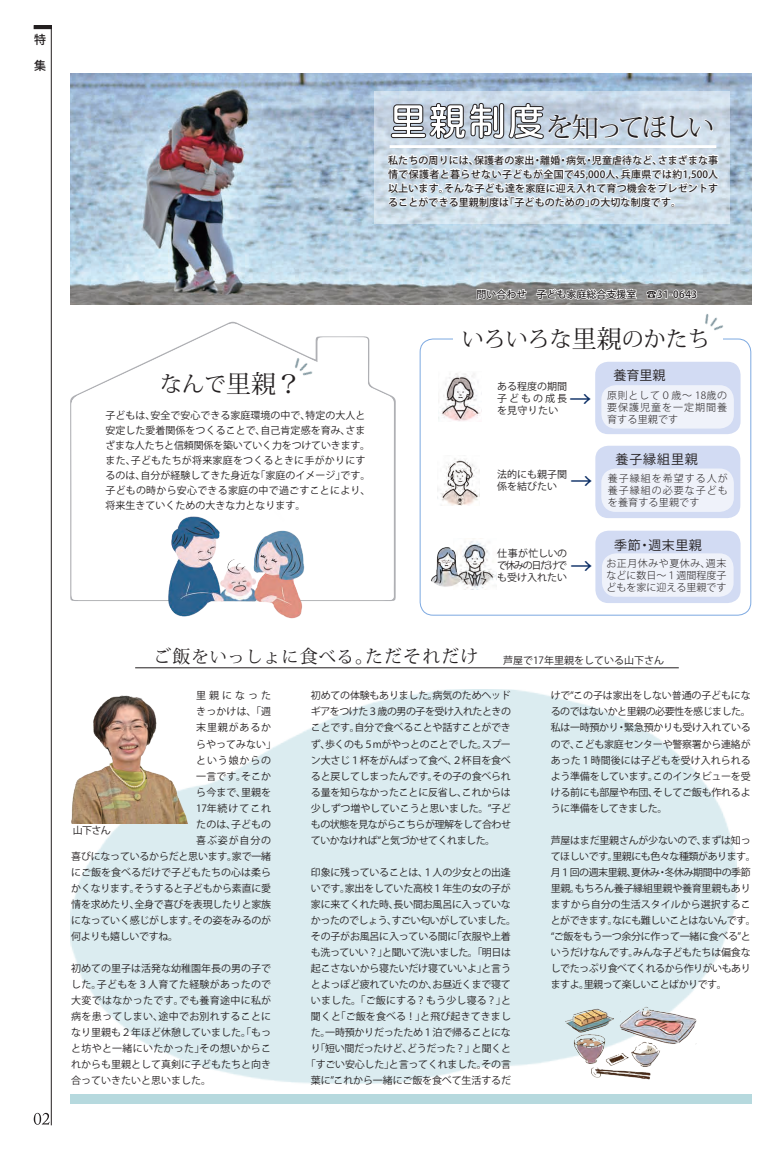
<style>
.page{position:relative;width:774px;height:1153px;background:#fff}
.page>*{position:absolute;margin:0;border:0;box-sizing:border-box;transform-origin:0 0}
.t1{font:27px "Koz Min Pro";letter-spacing:-.125em;color:#231f20}
.t2{font:22px "Koz Min Pro";color:#231f20}
.t3{font:22px "Koz Go Pro";color:#072a62}
.t4{font:18px "Koz Min Pro";letter-spacing:.06em;color:#231f20}
.t5{font:13px "Koz Go Pro";letter-spacing:.04em;color:#231f20}
.t6{font:500 12px/26px "Koz Go Pro";color:#231f20}
.t7{font:10px/16px "Koz Go Pro";letter-spacing:-.025em;color:#231f20;text-align:justify}
.t8{font:10px/15px "Koz Go Pro";color:#231f20}
.t9{font:500 10px/14px "Koz Go Pro";letter-spacing:.01em;color:#231f20;text-align:justify}
.t10{font:300 10px/12px "Koz Go Pro";letter-spacing:.05em;color:#231f20;text-align:justify}
.t11{font:10px "Koz Go Pro";letter-spacing:.085em;color:#231f20}
.t12{font:10px "Koz Go Pro";letter-spacing:.09em;color:#231f20}
.s1{font-size:25px}
.s2{font-weight:500;font-size:25px}
.s3{font-size:17px}
</style>
<div class="page">
<div style="left:34px;top:25px;width:18px;height:4px;border:1px solid #231f20"></div>
<hr style="left:51px;top:27px;width:1px;height:1098px;background:#231f20">
<svg style="left:71px;top:323px;width:323px;height:277px"></svg>
<img style="left:276px;top:348px;width:43px;height:12px">
<svg style="left:34px;top:1112px;width:16px;height:12px"></svg>
<svg style="left:103px;top:360px;width:263px;height:152px"></svg>
<img style="left:160px;top:510px;width:148px;height:109px">
<div style="left:595px;top:362px;width:145px;height:72px;background:#d2dbf3;border-radius:13px"></div>
<img style="left:70px;top:73px;width:681px;height:232px">
<img style="left:686px;top:304px;width:44px;height:36px">
<img style="left:441px;top:373px;width:39px;height:48px">
<div style="left:603px;top:386px;width:129px;height:41px;background:#eff2fa;border-radius:13px"></div>
<div style="left:601px;top:385px;width:133px;height:43px;border:3px solid #fff;border-radius:13px"></div>
<img style="left:467px;top:538px;width:29px;height:51px">
<div style="left:595px;top:530px;width:145px;height:73px;background:#d2dbf3;border-radius:13px"></div>
<img style="left:431px;top:546px;width:36px;height:44px">
<div style="left:603px;top:554px;width:129px;height:41px;background:#eff2fa;border-radius:13px"></div>
<div style="left:602px;top:553px;width:131px;height:43px;border:3px solid #fff;border-radius:13px"></div>
<img style="left:437px;top:458px;width:43px;height:48px">
<div style="left:595px;top:445px;width:145px;height:73px;background:#d2dbf3;border-radius:13px"></div>
<div style="left:603px;top:470px;width:129px;height:40px;background:#eff2fa;border-radius:13px"></div>
<div style="left:601px;top:468px;width:133px;height:44px;border:3px solid #fff;border-radius:13px"></div>
<svg style="left:375px;top:92px;width:355px;height:132px;background:#ceddea"></svg>
<svg style="left:386px;top:100px;width:335px;height:112px"></svg>
<svg style="left:476px;top:249px;width:51px;height:51px;background:#beced7"></svg>
<svg style="left:535px;top:277px;width:102px;height:24px"></svg>
<svg style="left:645px;top:285px;width:53px;height:16px"></svg>
<hr style="left:135px;top:667px;width:544px;height:1px;background:#231f20">
<img style="left:70px;top:689px;width:667px;height:395px">
<img style="left:552px;top:995px;width:178px;height:88px">
<img style="left:71px;top:695px;width:117px;height:128px">
<div style="left:70px;top:1094px;width:681px;height:10px;background:#b6d9de"></div>
<p class="t6" style="left:34px;top:28px;width:13px">特集</p>
<h1 class="t1" style="left:546px;top:108px;width:169px">を知ってほしい</h1>
<p class="t9" style="left:388px;top:153px;width:332px">私たちの周りには、保護者の家出・離婚・病気・児童虐待など、さまざまな事情で保護者と暮らせない子どもが全国で45,000人、兵庫県では約1,500人以上います。そんな子ども達を家庭に迎え入れて育つ機会をプレゼントすることができる里親制度は「子どものための」の大切な制度です。</p>
<h2 class="t2" style="left:160px;top:368px;width:142px">なんで<span class="s1">里親</span><span class="s2">？</span></h2>
<p class="t8" style="left:105px;top:408px;width:267px">子どもは、安全で安心できる家庭環境の中で、特定の大人と安定した愛着関係をつくることで、自己肯定感を育み、さまざまな人たちと信頼関係を築いていく力をつけていきます。また、子どもたちが将来家庭をつくるときに手がかりにするのは、自分が経験してきた身近な「家庭のイメージ」です。子どもの時から安心できる家庭の中で過ごすことにより、将来生きていくための大きな力となります。</p>
<p class="t9" style="left:476px;top:288px;width:222px">問い合わせ　子ども家庭総合支援室　☎31-0643</p>
<h2 class="t2" style="left:462px;top:323px;width:249px">いろいろな<span class="s1">里親</span>のかたち</h2>
<p class="t7" style="left:497px;top:381px;width:71px;line-height:12px">ある程度の期間子どもの成長を見守りたい</p>
<h3 class="t5" style="left:613px;top:366px;width:53px">養育里親</h3>
<h2 class="t3" style="left:567px;top:409px;width:23px;rotate:-90deg">↓</h2>
<p class="t10" style="left:607px;top:389px;width:121px">原則として０歳～ 18歳の要保護児童を一定期間養育する里親です</p>
<h3 class="t5" style="left:615px;top:451px;width:84px">養子縁組里親</h3>
<p class="t8" style="left:497px;top:468px;width:72px;line-height:12px">法的にも親子関係を結びたい</p>
<h2 class="t3" style="left:567px;top:492px;width:23px;rotate:-90deg">↓</h2>
<p class="t10" style="left:608px;top:472px;width:121px">養子縁組を希望する人が養子縁組の必要な子どもを養育する里親です</p>
<h3 class="t5" style="left:614px;top:536px;width:89px">季節・週末里親</h3>
<p class="t7" style="left:497px;top:547px;width:72px;line-height:12px">仕事が忙しいので休みの日だけでも受け入れたい</p>
<h2 class="t3" style="left:567px;top:576px;width:23px;rotate:-90deg">↓</h2>
<p class="t10" style="left:606px;top:557px;width:121px">お正月休みや夏休み、週末などに数日～１週間程度子どもを家に迎える里親です</p>
<h3 class="t4" style="left:154px;top:643px;width:326px">ご飯<span class="s3">をいっしょに</span>食<span class="s3">べる</span>。ただそれだけ</h3>
<p class="t8" style="left:503px;top:652px;width:163px">芦屋で17年里親をしている山下さん</p>
<p class="t7" style="left:196px;top:688px;width:77px">里親になった</p>
<p class="t7" style="left:196px;top:704px;width:77px">きっかけは、「週</p>
<p class="t11" style="left:196px;top:721px;width:76px">末里親があるか</p>
<p class="t8" style="left:196px;top:736px;width:82px">らやってみない」</p>
<p class="t11" style="left:196px;top:753px;width:76px">という娘からの</p>
<p class="t7" style="left:196px;top:768px;width:76px">一言です。そこか</p>
<p class="t7" style="left:196px;top:784px;width:76px">ら今まで、里親を</p>
<p class="t12" style="left:196px;top:801px;width:76px">17年続けてこれ</p>
<p class="t7" style="left:196px;top:816px;width:76px">たのは、子どもの</p>
<p class="t11" style="left:196px;top:833px;width:76px">喜ぶ姿が自分の</p>
<p class="t7" style="left:71px;top:848px;width:201px">喜びになっているからだと思います。家で一緒</p>
<p class="t8" style="left:71px;top:864px;width:202px">にご飯を食べるだけで子どもたちの心は柔ら</p>
<p class="t7" style="left:71px;top:880px;width:201px">かくなります。そうすると子どもから素直に愛</p>
<p class="t7" style="left:71px;top:896px;width:201px">情を求めたり、全身で喜びを表現したりと家族</p>
<p class="t7" style="left:71px;top:912px;width:201px">になっていく感じがします。その姿をみるのが</p>
<p class="t7" style="left:71px;top:928px;width:109px">何よりも嬉しいですね。</p>
<p class="t7" style="left:71px;top:960px;width:202px">初めての里子は活発な幼稚園年長の男の子でした。子どもを３人育てた経験があったので大変ではなかったです。でも養育途中に私が病を患ってしまい、途中でお別れすることになり里親も２年ほど休憩していました。「もっと坊やと一緒にいたかった」その想いからこれからも里親として真剣に子どもたちと向き合っていきたいと思いました。</p>
<p class="t7" style="left:551px;top:688px;width:202px">けで“この子は家出をしない普通の子どもになるのではないかと里親の必要性を感じました。私は一時預かり・緊急預かりも受け入れているので、こども家庭センターや警察署から連絡があった１時間後には子どもを受け入れられるよう準備をしています。このインタビューを受ける前にも部屋や布団、そしてご飯も作れるように準備をしてきました。</p>
<p class="t7" style="left:551px;top:832px;width:207px;text-align:left">芦屋はまだ里親さんが少ないので、まずは知ってほしいです。里親にも色々な種類があります。月１回の週末里親、夏休み・冬休み期間中の季節里親。もちろん養子縁組里親や養育里親もありますから自分の生活スタイルから選択することができます。なにも難しいことはないんです。“ご飯をもう一つ余分に作って一緒に食べる”というだけなんです。みんな子どもたちは偏食なしでたっぷり食べてくれるから作りがいもありますよ。里親って楽しいことばかりです。</p>
<p class="t7" style="left:311px;top:688px;width:202px">初めての体験もありました。病気のためヘッドギアをつけた３歳の男の子を受け入れたときのことです。自分で食べることや話すことができず、歩くのも５mがやっとのことでした。スプーン大さじ１杯をがんばって食べ、２杯目を食べると戻してしまったんです。その子の食べられる量を知らなかったことに反省し、これからは少しずつ増やしていこうと思いました。”子どもの状態を見ながらこちらが理解をして合わせていかなければ“と気づかせてくれました。</p>
<p class="t7" style="left:306px;top:864px;width:212px;text-align:center">印象に残っていることは、１人の少女との出逢いです。家出をしていた高校１年生の女の子が家に来てくれた時、長い間お風呂に入っていなかったのでしょう、すごい匂いがしていました。その子がお風呂に入っている間に「衣服や上着も洗っていい？」と聞いて洗いました。「明日は起こさないから寝たいだけ寝ていいよ」と言うとよっぽど疲れていたのか、お昼近くまで寝ていました。「ご飯にする？もう少し寝る？」と聞くと「ご飯を食べる！」と飛び起きてきました。一時預かりだったため１泊で帰ることになり「短い間だったけど、どうだった？」と聞くと「すごい安心した」と言ってくれました。その言葉に”これから一緒にご飯を食べて生活するだ</p>
<p class="t7" style="left:73px;top:822px;width:39px">山下さん</p>
</div>
